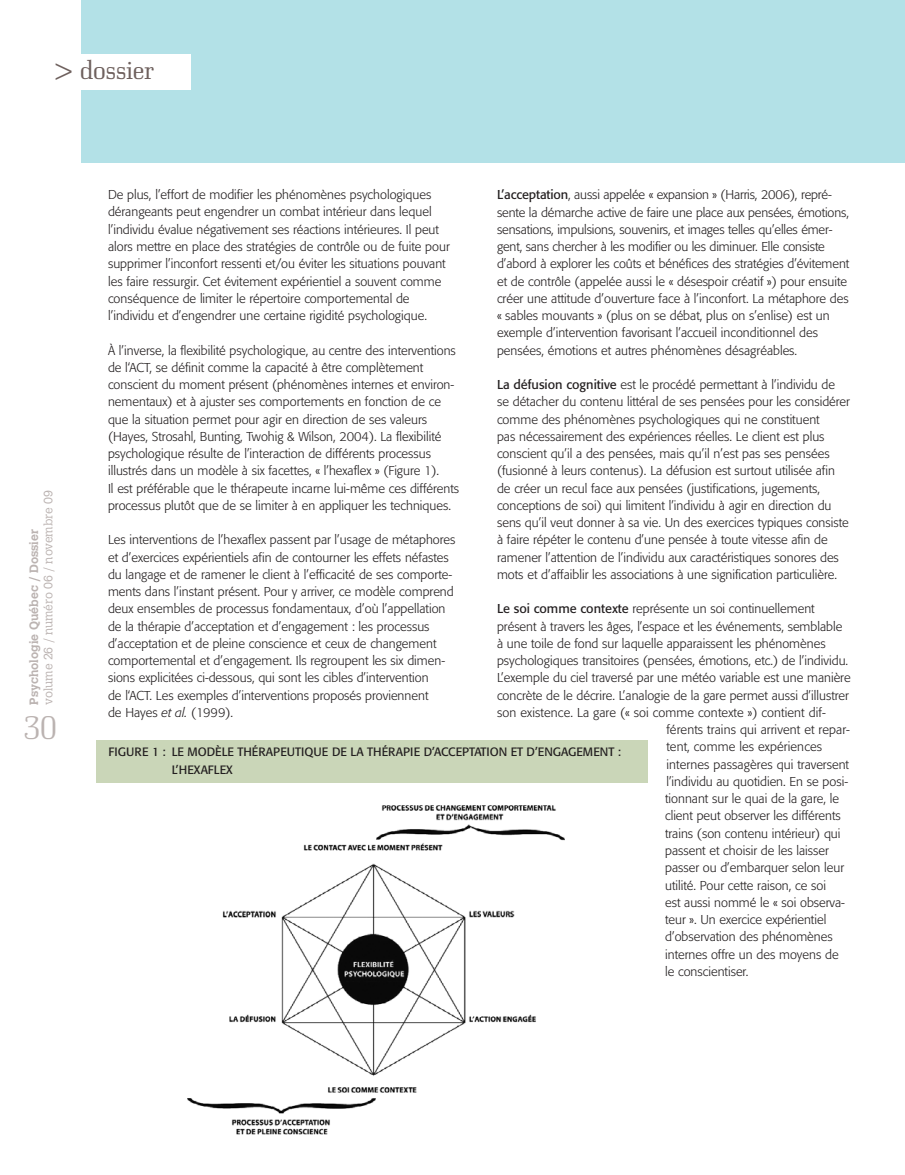
<style>
.page{position:relative;width:905px;height:1175px;background:#fff}
.page>*{position:absolute;margin:0;border:0;box-sizing:border-box;transform-origin:0 0}
.t1{font:33px "Bodonitown";color:#bbb3b1}
.t2{font:27px "Bodonitown";color:#6e605d}
.t3{font:300 12.75px/17.2px "Formata";color:#231f20}
.t4{font:12px/18px "Formata";color:#231f20}
.t5{font:300 12px "Calvert";color:#bbb3b1}
.t6{font:700 12px "Calvert";color:#bbb3b1}
.s1{font-style:italic}
.s2{font-weight:400}
</style>
<div class="page">
<div style="left:81px;top:0;width:823px;height:162px;background:#b3e1e7"></div>
<div style="left:63px;top:54px;width:128px;height:36px;background:#fff"></div>
<img style="left:188px;top:805px;width:376px;height:330px">
<div style="left:96px;top:739px;width:552px;height:43px;background:#cad6b8"></div>
<h2 class="t2" style="left:55px;top:60px;width:101px">&gt; dossier</h2>
<p class="t5" style="left:44px;top:704px;width:216px;rotate:-90deg">volume 26 / numéro 06 / novembre 09</p>
<p class="t6" style="left:29px;top:704px;width:177px;rotate:-90deg">Psychologie Québec / Dossier</p>
<h1 class="t1" style="left:24px;top:715px;width:35px">30</h1>
<p class="t3" style="left:108px;top:187px;width:343px">De plus, l’effort de modifier les phénomènes psychologiques dérangeants peut engendrer un combat intérieur dans lequel l’individu évalue négativement ses réactions intérieures. Il peut alors mettre en place des stratégies de contrôle ou de fuite pour supprimer l’inconfort ressenti et/ou éviter les situations pouvant les faire ressurgir. Cet évitement expérientiel a souvent comme conséquence de limiter le répertoire comportemental de l’individu et d’engendrer une certaine rigidité psychologique.</p>
<p class="t3" style="left:108px;top:342px;width:352px">À l’inverse, la flexibilité psychologique, au centre des interventions de l‘ACT, se définit comme la capacité à être complètement conscient du moment présent (phénomènes internes et environ&shy;nementaux) et à ajuster ses comportements en fonction de ce que la situation permet pour agir en direction de ses valeurs (Hayes, Strosahl, Bunting, Twohig &amp; Wilson, 2004). La flexibilité psychologique résulte de l’interaction de différents processus illustrés dans un modèle à six facettes, « l’hexaflex » (Figure 1).<br>Il est préférable que le thérapeute incarne lui-même ces différents processus plutôt que de se limiter à en appliquer les techniques.</p>
<p class="t3" style="left:108px;top:532px;width:349px">Les interventions de l’hexaflex passent par l’usage de métaphores et d’exercices expérientiels afin de contourner les effets néfastes du langage et de ramener le client à l’efficacité de ses comporte&shy;ments dans l’instant présent. Pour y arriver, ce modèle comprend deux ensembles de processus fondamentaux, d’où l’appellation de la thérapie d’acceptation et d’engagement : les processus d’acceptation et de pleine conscience et ceux de changement comportemental et d’engagement. Ils regroupent les six dimen&shy;sions explicitées ci-dessous, qui sont les cibles d’intervention<br>de l‘ACT. Les exemples d’interventions proposés proviennent<br>de Hayes <span class="s1">et al.</span> (1999).</p>
<p class="t3" style="left:497px;top:187px;width:354px"><span class="s2">L’acceptation</span>, aussi appelée « expansion » (Harris, 2006), repré - sente la démarche active de faire une place aux pensées, émotions, sensations, impulsions, souvenirs, et images telles qu’elles émer&shy;gent, sans chercher à les modifier ou les diminuer. Elle consiste d’abord à explorer les coûts et bénéfices des stratégies d’évitement et de contrôle (appelée aussi le « désespoir créatif ») pour ensuite créer une attitude d’ouverture face à l’inconfort. La métaphore des « sables mouvants » (plus on se débat, plus on s’enlise) est un exemple d’intervention favorisant l’accueil inconditionnel des pensées, émotions et autres phénomènes désagréables.</p>
<p class="t3" style="left:497px;top:377px;width:354px"><span class="s2">La défusion cognitive</span> est le procédé permettant à l’individu de se détacher du contenu littéral de ses pensées pour les considérer comme des phénomènes psychologiques qui ne constituent<br>pas nécessairement des expériences réelles. Le client est plus conscient qu’il a des pensées, mais qu’il n’est pas ses pensées (fusionné à leurs contenus). La défusion est surtout utilisée afin de créer un recul face aux pensées (justifications, jugements, conceptions de soi) qui limitent l’individu à agir en direction du sens qu’il veut donner à sa vie. Un des exercices typiques consiste à faire répéter le contenu d’une pensée à toute vitesse afin de ramener l’attention de l’individu aux caractéristiques sonores des mots et d’affaiblir les associations à une signification particulière.</p>
<p class="t3" style="left:497px;top:601px;width:319px"><span class="s2">Le soi comme contexte</span> représente un soi continuellement</p>
<p class="t3" style="left:497px;top:618px;width:347px">présent à travers les âges, l’espace et les événements, semblable</p>
<p class="t3" style="left:497px;top:635px;width:330px">à une toile de fond sur laquelle apparaissent les phénomènes</p>
<p class="t3" style="left:497px;top:653px;width:352px">psychologiques transitoires (pensées, émotions, etc.) de l’individu.</p>
<p class="t3" style="left:497px;top:670px;width:355px">L’exemple du ciel traversé par une météo variable est une manière</p>
<p class="t3" style="left:497px;top:687px;width:353px">concrète de le décrire. L’analogie de la gare permet aussi d’illustrer</p>
<p class="t3" style="left:497px;top:704px;width:330px">son existence. La gare (« soi comme contexte ») contient dif-</p>
<p class="t3" style="left:666px;top:722px;width:185px">férents trains qui arrivent et repar-</p>
<p class="t3" style="left:666px;top:739px;width:157px">tent, comme les expériences</p>
<p class="t3" style="left:666px;top:756px;width:184px">internes passagères qui traversent</p>
<p class="t3" style="left:666px;top:773px;width:183px">l’individu au quotidien. En se posi-</p>
<p class="t3" style="left:665px;top:791px;width:175px">tionnant sur le quai de la gare, le</p>
<p class="t3" style="left:665px;top:808px;width:177px">client peut observer les différents</p>
<p class="t3" style="left:665px;top:825px;width:177px">trains (son contenu intérieur) qui</p>
<p class="t3" style="left:665px;top:842px;width:165px">passent et choisir de les laisser</p>
<p class="t3" style="left:665px;top:860px;width:181px">passer ou d’embarquer selon leur</p>
<p class="t3" style="left:665px;top:877px;width:162px">utilité. Pour cette raison, ce soi</p>
<p class="t3" style="left:665px;top:894px;width:181px">est aussi nommé le « soi observa-</p>
<p class="t3" style="left:665px;top:911px;width:163px">teur ». Un exercice expérientiel</p>
<p class="t3" style="left:665px;top:929px;width:169px">d’observation des phénomènes</p>
<p class="t3" style="left:665px;top:946px;width:175px">internes offre un des moyens de</p>
<p class="t3" style="left:665px;top:963px;width:85px">le conscientiser.</p>
<p class="t4" style="left:172px;top:743px;width:451px;text-indent:-63px">FIGURE 1 : LE MODÈLE THÉRAPEUTIQUE DE LA THÉRAPIE D’ACCEPTATION ET D’ENGAGEMENT :<br>L’HEXAFLEX</p>
</div>
